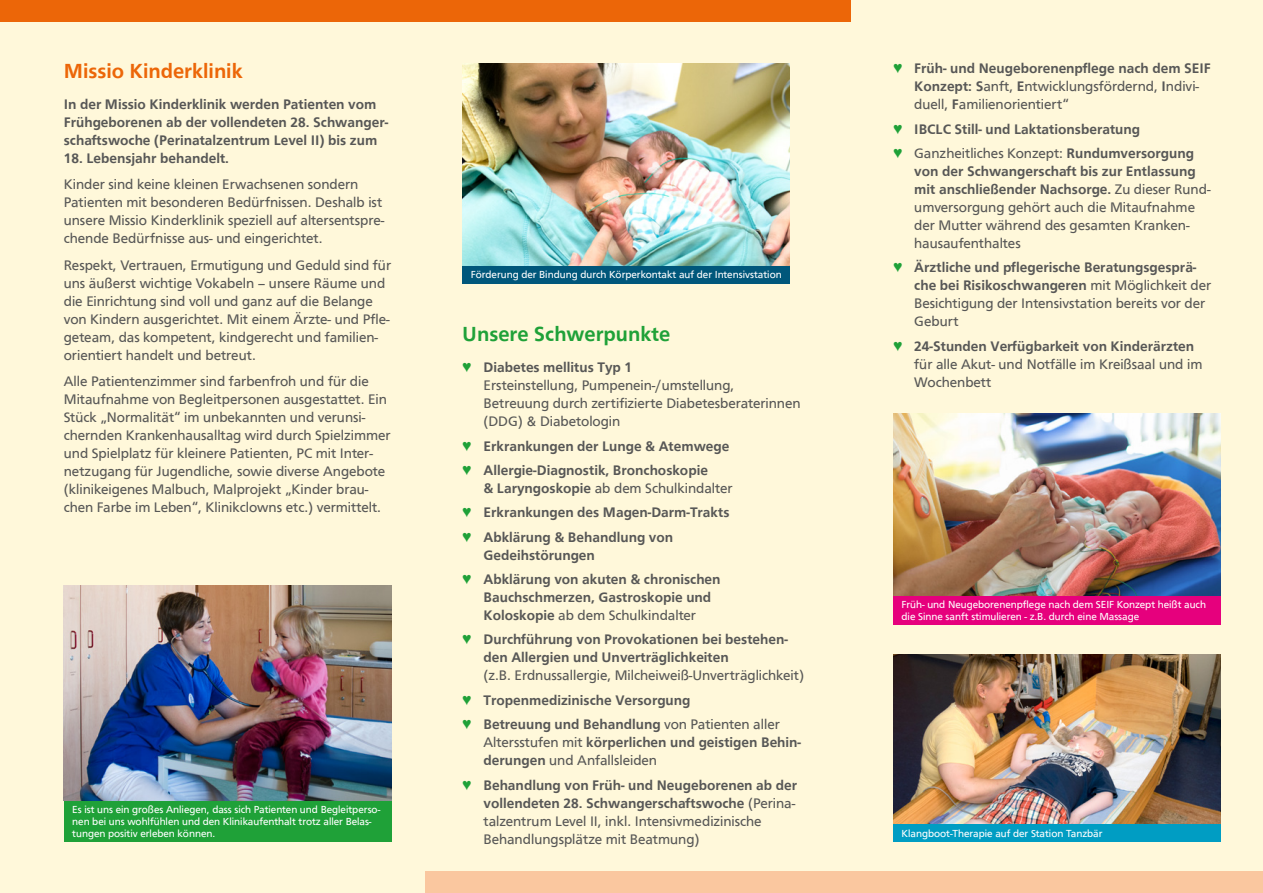
<style>
.page{position:relative;width:1263px;height:893px;background:#fff8da}
.page>*{position:absolute;margin:0;border:0;box-sizing:border-box;transform-origin:0 0}
.Überschrift_Innentei{font:500 21px "Front Page";color:#ec6608}
.Überschrift_Innentei-2{font:500 21px "Front Page";color:#1fa138}
.Fliesstext{font:14.25px/18px "Front Page";color:#575756}
.Fliesstext-2{font:500 14.25px/18px "Front Page";color:#575756}
.Aufzählung_grün{font:10.5px/12px "Front Page";color:#fff}
.s1{color:#1fa138}
.s2{font-weight:500}
.s3{font-weight:400;color:#1fa138}
.s4{font-weight:400}
</style>
<div class="page">
<div style="left:425px;top:872px;width:838px;height:21px;background:#fac79f"></div>
<img style="left:462px;top:64px;width:328px;height:202px">
<img style="left:893px;top:654px;width:327px;height:170px">
<img style="left:893px;top:414px;width:327px;height:183px">
<img style="left:64px;top:585px;width:327px;height:216px">
<div style="left:893px;top:824px;width:327px;height:17px;background:#009dc3"></div>
<div style="left:893px;top:597px;width:327px;height:28px;background:#e6007d"></div>
<div style="left:462px;top:266px;width:328px;height:17px;background:#00577b"></div>
<div style="left:64px;top:801px;width:327px;height:40px;background:#1fa138"></div>
<div style="left:0;top:0;width:850px;height:21px;background:#ec6608"></div>
<p class="Überschrift_Innentei" style="left:64px;top:55px;width:181px">Missio Kinderklinik</p>
<p class="Fliesstext-2" style="left:64px;top:94px;width:326px">In der Missio Kinderklinik werden Patienten vom<br>Frühgeborenen ab der vollendeten 28. Schwanger&shy;schaftswoche (Perinatalzentrum Level II) bis zum</p>
<p class="Fliesstext-2" style="left:64px;top:148px;width:167px">18. Lebensjahr behandelt.</p>
<p class="Fliesstext" style="left:64px;top:174px;width:322px">Kinder sind keine kleinen Erwachsenen sondern Patienten mit besonderen Bedürfnissen. Deshalb ist unsere Missio Kinderklinik speziell auf altersentspre&shy;chende Bedürfnisse aus- und eingerichtet.</p>
<p class="Fliesstext" style="left:64px;top:255px;width:329px">Respekt, Vertrauen, Ermutigung und Geduld sind für uns äußerst wichtige Vokabeln – unsere Räume und die Einrichtung sind voll und ganz auf die Belange von Kindern ausgerichtet. Mit einem Ärzte- und Pfle&shy;geteam, das kompetent, kindgerecht und familien&shy;orientiert handelt und betreut.</p>
<p class="Fliesstext" style="left:64px;top:371px;width:328px">Alle Patientenzimmer sind farbenfroh und für die Mitaufnahme von Begleitpersonen ausgestattet. Ein Stück „Normalität“ im unbekannten und verunsi&shy;chernden Krankenhausalltag wird durch Spielzimmer und Spielplatz für kleinere Patienten, PC mit Inter&shy;netzugang für Jugendliche, sowie diverse Angebote (klinikeigenes Malbuch, Malprojekt „Kinder brau&shy;chen Farbe im Leben“, Klinikclowns etc.) vermittelt.</p>
<p class="Aufzählung_grün" style="left:72px;top:802px;width:310px">Es ist uns ein großes Anliegen, dass sich Patienten und Begleitperso&shy;nen bei uns wohlfühlen und den Klinikaufenthalt trotz aller Belas&shy;tungen positiv erleben können.</p>
<p class="Aufzählung_grün" style="left:471px;top:268px;width:312px">Förderung der Bindung durch Körperkontakt auf der Intensivstation</p>
<p class="Überschrift_Innentei-2" style="left:462px;top:319px;width:210px">Unsere Schwerpunkte</p>
<p class="Fliesstext" style="left:483px;top:357px;width:319px;text-indent:-21px"><span class="s1">♥</span> <span class="s2">Diabetes mellitus Typ 1<br></span>Ersteinstellung, Pumpenein-/umstellung, Betreuung durch zertifizierte Diabetesberaterinnen (DDG) &amp; Diabetologin</p>
<p class="Fliesstext-2" style="left:462px;top:436px;width:269px"><span class="s3">♥</span> Erkrankungen der Lunge &amp; Atemwege</p>
<p class="Fliesstext-2" style="left:483px;top:460px;width:251px;text-indent:-21px"><span class="s3">♥</span> Allergie-Diagnostik, Bronchoskopie<br>&amp; Laryngoskopie <span class="s4">ab dem Schulkindalter</span></p>
<p class="Fliesstext-2" style="left:462px;top:502px;width:269px"><span class="s3">♥</span> Erkrankungen des Magen-Darm-Trakts</p>
<p class="Fliesstext-2" style="left:483px;top:527px;width:191px;text-indent:-21px"><span class="s3">♥</span> Abklärung &amp; Behandlung von<br>Gedeihstörungen</p>
<p class="Fliesstext-2" style="left:483px;top:569px;width:239px;text-indent:-21px"><span class="s3">♥</span> Abklärung von akuten &amp; chronischen<br>Bauchschmerzen, Gastroskopie und<br>Koloskopie <span class="s4">ab dem Schulkindalter</span></p>
<p class="Fliesstext-2" style="left:483px;top:630px;width:322px;text-indent:-21px"><span class="s3">♥</span> Durchführung von Provokationen bei bestehen&shy;den Allergien und Unverträglichkeiten<br><span class="s4">(z.B. Erdnussallergie, Milcheiweiß-Unverträglichkeit)</span></p>
<p class="Fliesstext-2" style="left:462px;top:690px;width:230px"><span class="s3">♥</span> Tropenmedizinische Versorgung</p>
<p class="Fliesstext-2" style="left:483px;top:714px;width:319px;text-indent:-21px"><span class="s3">♥</span> Betreuung und Behandlung <span class="s4">von Patienten aller<br>Altersstufen mit</span> körperlichen und geistigen Behin&shy;derungen <span class="s4">und Anfallsleiden</span></p>
<p class="Fliesstext" style="left:483px;top:775px;width:315px;text-indent:-21px"><span class="s1">♥</span> <span class="s2">Behandlung von Früh- und Neugeborenen ab der vollendeten 28. Schwangerschaftswoche</span> (Perina&shy;talzentrum Level II, inkl. Intensivmedizinische Behandlungsplätze mit Beatmung)</p>
<p class="Fliesstext" style="left:914px;top:58px;width:298px;text-indent:-21px"><span class="s1">♥</span> <span class="s2">Früh- und Neugeborenenpflege nach dem SEIF<br>Konzept: S</span>anft, <span class="s2">E</span>ntwicklungsfördernd, <span class="s2">I</span>ndivi&shy;duell, <span class="s2">F</span>amilienorientiert“</p>
<p class="Fliesstext-2" style="left:893px;top:119px;width:249px"><span class="s3">♥</span> IBCLC Still- und Laktationsberatung</p>
<p class="Fliesstext" style="left:914px;top:143px;width:298px;text-indent:-21px"><span class="s1">♥</span> Ganzheitliches Konzept: <span class="s2">Rundumversorgung von der Schwangerschaft bis zur Entlassung mit anschließender Nachsorge.</span> Zu dieser Rund&shy;umversorgung gehört auch die Mitaufnahme der Mutter während des gesamten Kranken&shy;hausaufenthaltes</p>
<p class="Fliesstext" style="left:914px;top:258px;width:299px;text-indent:-21px"><span class="s1">♥</span> <span class="s2">Ärztliche und pflegerische Beratungsgesprä&shy;che bei Risikoschwangeren</span> mit Möglichkeit der Besichtigung der Intensivstation bereits vor der Geburt</p>
<p class="Fliesstext" style="left:914px;top:336px;width:290px;text-indent:-21px"><span class="s1">♥</span> <span class="s2">24-Stunden Verfügbarkeit von Kinderärzten </span>für alle Akut- und Notfälle im Kreißsaal und im<br>Wochenbett</p>
<p class="Aufzählung_grün" style="left:901px;top:597px;width:306px;line-height:12.6px">Früh- und Neugeborenenpflege nach dem SEIF Konzept heißt auch die Sinne sanft stimulieren - z.B. durch eine Massage</p>
<p class="Aufzählung_grün" style="left:901px;top:826px;width:203px">Klangboot-Therapie auf der Station Tanzbär</p>
</div>
